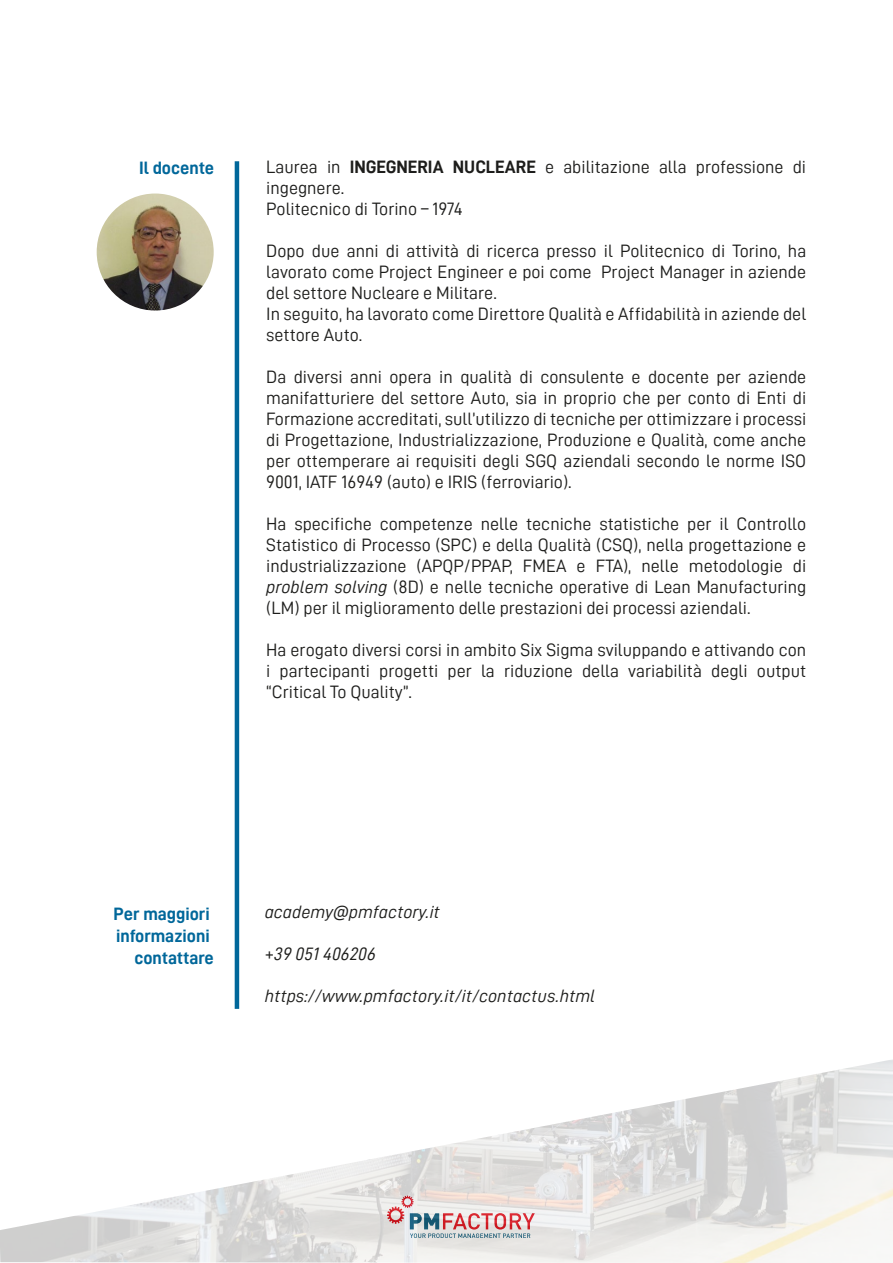
<style>
.page{position:relative;width:893px;height:1263px;background:#fff}
.page>*{position:absolute;margin:0;border:0;box-sizing:border-box;transform-origin:0 0}
.t1{font:18px/21px "D DIN";color:#1d1d1b;text-align:justify}
.t2{font:18px "D DIN Italic";color:#1d1d1b}
.t3{font:18px/21.6px "D DIN Bold";color:#00679a;text-align:right}
.s1{font-family:"D DIN Bold"}
.s2{font-family:"D DIN Italic"}
</style>
<div class="page">
<img style="left:0;top:1059px;width:893px;height:204px">
<hr style="left:235px;top:161px;width:4px;height:848px;background:#00679a">
<img style="left:97px;top:194px;width:117px;height:116px;border-radius:58px">
<p class="t3" style="left:139px;top:157px;width:77px">Il docente</p>
<p class="t1" style="left:266px;top:156px;width:541px;text-align:left">Laurea in <span class="s1">INGEGNERIA NUCLEARE</span> e abilitazione alla professione di ingegnere.<br>Politecnico di Torino – 1974</p>
<p class="t1" style="left:266px;top:240px;width:542px;text-align:left">Dopo due anni di attività di ricerca presso il Politecnico di Torino, ha lavorato come Project Engineer e poi come Project Manager in aziende del settore Nucleare e Militare.<br>In seguito, ha lavorato come Direttore Qualità e Affidabilità in aziende del settore Auto.</p>
<p class="t1" style="left:266px;top:366px;width:542px">Da diversi anni opera in qualità di consulente e docente per aziende manifatturiere del settore Auto, sia in proprio che per conto di Enti di Formazione accreditati, sull’utilizzo di tecniche per ottimizzare i processi di Progettazione, Industrializzazione, Produzione e Qualità, come anche per ottemperare ai requisiti degli SGQ aziendali secondo le norme ISO 9001, IATF 16949 (auto) e IRIS (ferroviario).</p>
<p class="t1" style="left:266px;top:513px;width:542px">Ha specifiche competenze nelle tecniche statistiche per il Controllo Statistico di Processo (SPC) e della Qualità (CSQ), nella progettazione e industrializzazione (APQP/PPAP, FMEA e FTA), nelle metodologie di <span class="s2">problem solving</span> (8D) e nelle tecniche operative di Lean Manufacturing (LM) per il miglioramento delle prestazioni dei processi aziendali.</p>
<p class="t1" style="left:266px;top:639px;width:542px">Ha erogato diversi corsi in ambito Six Sigma sviluppando e attivando con i partecipanti progetti per la riduzione della variabilità degli output “Critical To Quality”.</p>
<p class="t3" style="left:114px;top:903px;width:102px">Per maggiori informazioni contattare</p>
<p class="t2" style="left:265px;top:902px;width:177px">academy@pmfactory.it</p>
<p class="t2" style="left:265px;top:944px;width:113px">+39 051 406206</p>
<p class="t2" style="left:265px;top:986px;width:332px">https://www.pmfactory.it/it/contactus.html</p>
</div>
